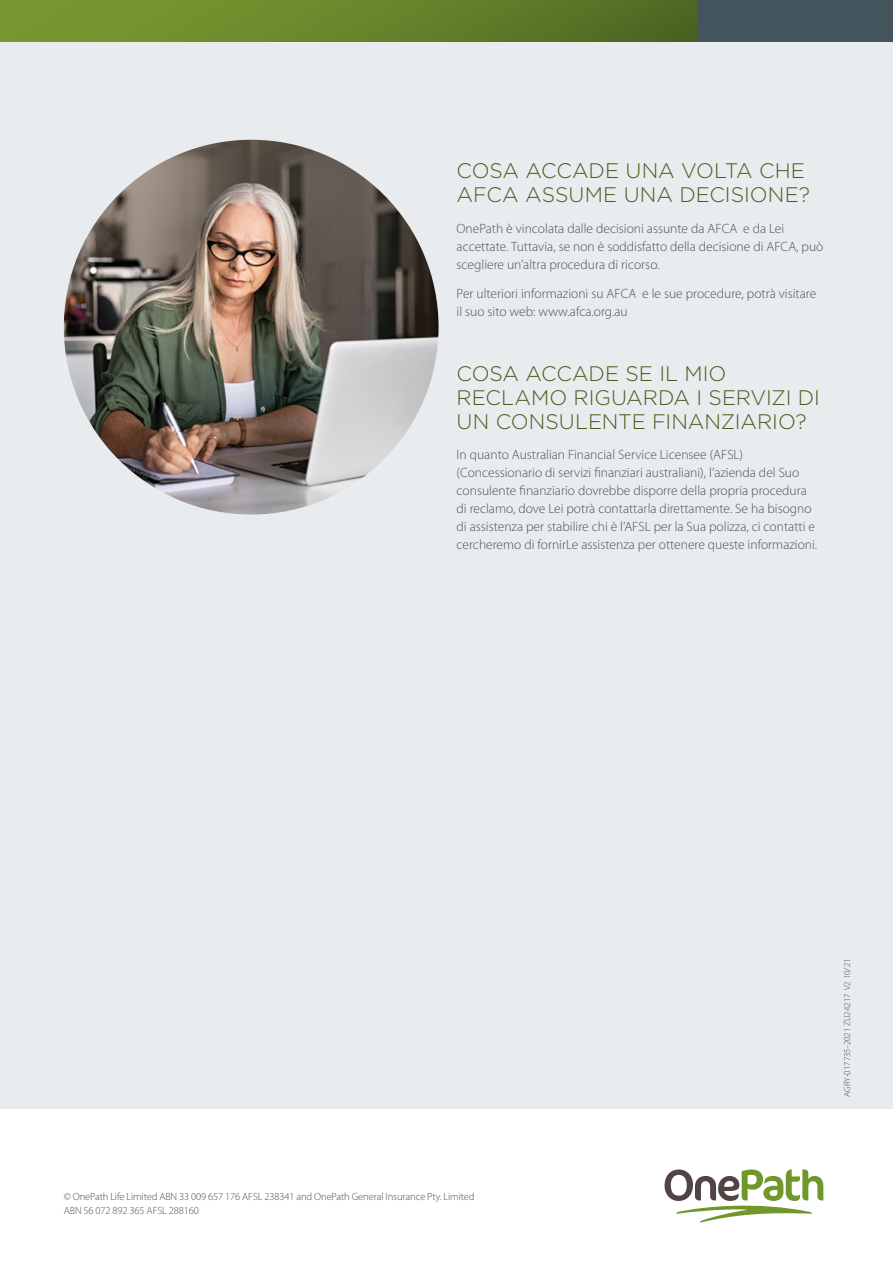
<style>
.page{position:relative;width:893px;height:1263px;background:#fff}
.page>*{position:absolute;margin:0;border:0;box-sizing:border-box;transform-origin:0 0}
.t1{font:300 21px/24px "Gotham";color:#455e20}
.t2{font:300 13.5px/18px "Myriad Pro";color:#44545d}
.t3{font:300 10.5px/13.5px "Myriad Pro";letter-spacing:-.01em;color:#44545d}
.t4{font:300 9px "Myriad Pro";color:#44545d}
</style>
<div class="page">
<div style="left:0;top:0;width:893px;height:1108px;background:#e8ecee"></div>
<div style="left:0;top:0;width:697px;height:41px;background:linear-gradient(to right,#7d9f32,#4f6a24)"></div>
<div style="left:697px;top:0;width:196px;height:41px;background:#44545d"></div>
<img style="left:64px;top:140px;width:375px;height:374px;border-radius:187px">
<svg style="left:665px;top:1169px;width:158px;height:53px"></svg>
<h1 class="t1" style="left:457px;top:158px;width:355px">COSA ACCADE UNA VOLTA CHE<br>AFCA ASSUME UNA DECISIONE?</h1>
<p class="t2" style="left:457px;top:220px;width:368px">OnePath è vincolata dalle decisioni assunte da AFCA e da Lei accettate. Tuttavia, se non è soddisfatto della decisione di AFCA, può scegliere un’altra procedura di ricorso.</p>
<p class="t2" style="left:457px;top:284px;width:361px">Per ulteriori informazioni su AFCA e le sue procedure, potrà visitare il suo sito web: www.afca.org.au</p>
<h1 class="t1" style="left:457px;top:361px;width:365px">COSA ACCADE SE IL MIO<br>RECLAMO RIGUARDA I SERVIZI DI<br>UN CONSULENTE FINANZIARIO?</h1>
<p class="t2" style="left:457px;top:446px;width:362px">In quanto Australian Financial Service Licensee (AFSL) (Concessionario di servizi finanziari australiani), l’azienda del Suo consulente finanziario dovrebbe disporre della propria procedura di reclamo, dove Lei potrà contattarla direttamente. Se ha bisogno di assistenza per stabilire chi è l’AFSL per la Sua polizza, ci contatti e cercheremo di fornirLe assistenza per ottenere queste informazioni.</p>
<p class="t3" style="left:64px;top:1190px;width:412px">© OnePath Life Limited ABN 33 009 657 176 AFSL 238341 and OnePath General Insurance Pty. Limited<br>ABN 56 072 892 365 AFSL 288160</p>
<p class="t4" style="left:842px;top:1097px;width:140px;rotate:-90deg">AGRY-017735-2021 ZU24217 V2 10/21</p>
</div>
